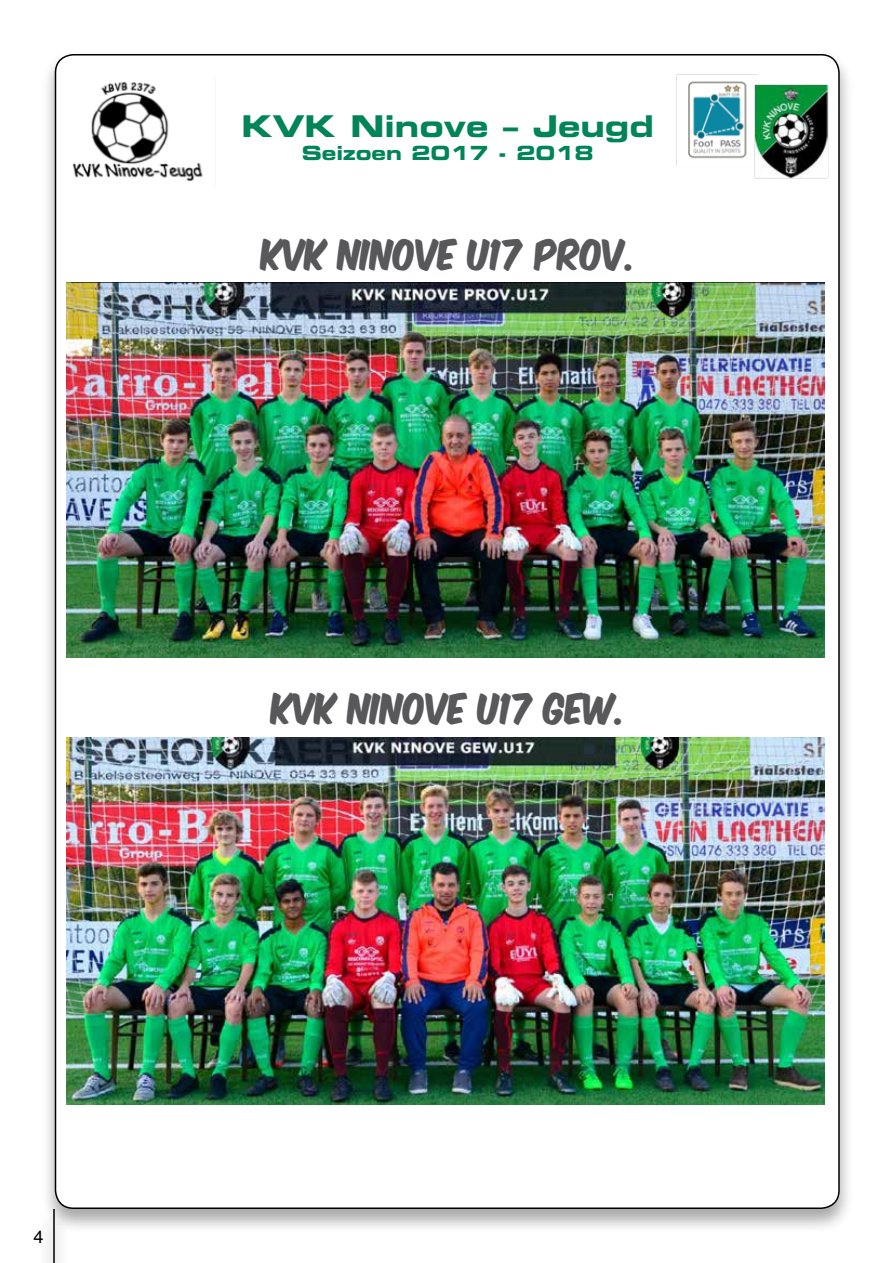
<style>
.page{position:relative;width:893px;height:1263px;background:#fff}
.page>*{position:absolute;margin:0;border:0;box-sizing:border-box;transform-origin:0 0}
.t1{font:36px "Komika Axis";color:#58585a;scale:.89 1}
.t2{font:30px "Eurostile LT Std Bold Ex 2";color:#008458}
.t3{font:19.5px "Eurostile LT Std Bold Ex 2";color:#008458}
.t4{font:18px "Helvetica";color:#000}
</style>
<div class="page">
<div style="left:39px;top:1207px;width:30px;height:56px;background:#f6f6f6"></div>
<hr style="left:53px;top:1209px;width:2px;height:54px;background:#000">
<div style="left:40px;top:50px;width:814px;height:1183px;background:#000;opacity:.35"></div>
<div style="left:56px;top:55px;width:783px;height:1153px;background:#fff;border-radius:18px"></div>
<img style="left:72px;top:82px;width:131px;height:99px">
<img style="left:676px;top:74px;width:81px;height:92px">
<img style="left:754px;top:84px;width:74px;height:94px">
<img style="left:66px;top:282px;width:758px;height:375px">
<img style="left:66px;top:737px;width:758px;height:367px">
<p class="t2" style="left:242px;top:105px;width:414px">KVK Ninove – Jeugd</p>
<p class="t3" style="left:302px;top:139px;width:293px">Seizoen 2017 - 2018</p>
<p class="t1" style="left:262px;top:237px;width:421px">KVK NINOVE U17 PROV.</p>
<p class="t1" style="left:272px;top:690px;width:399px">KVK NINOVE U17 GEW.</p>
<p class="t4" style="left:33px;top:1224px;width:12px">4</p>
</div>
